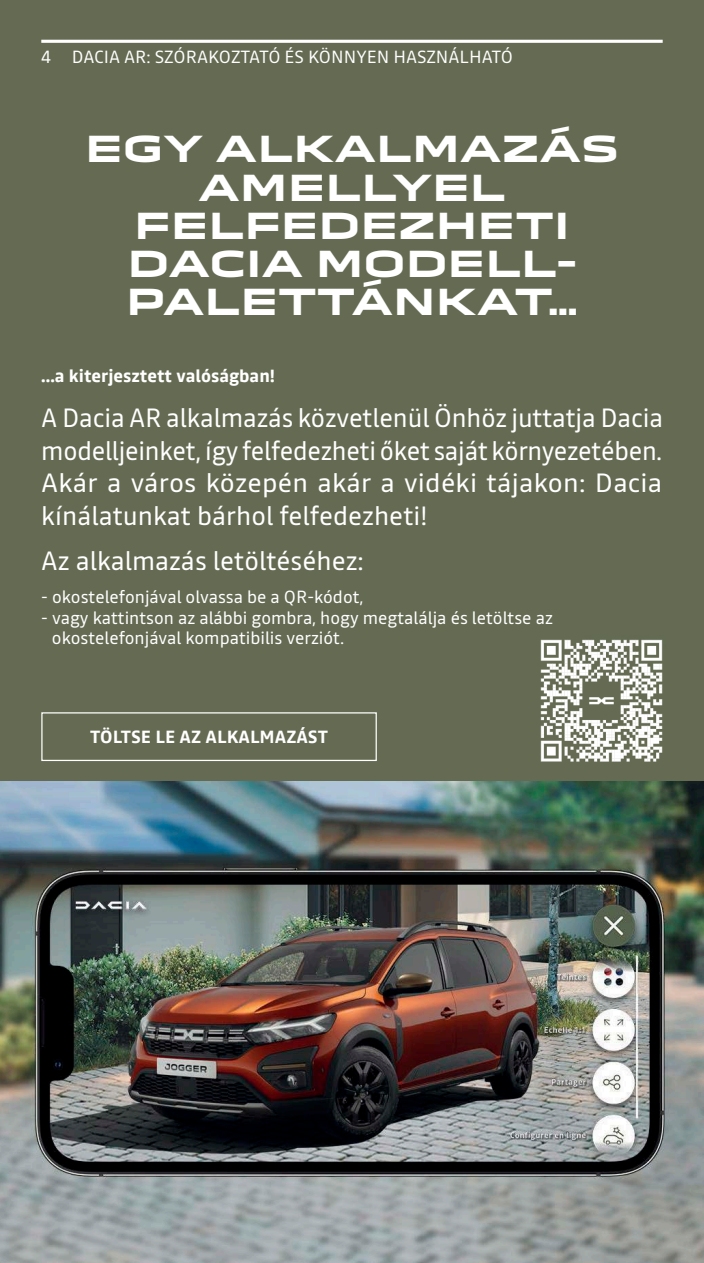
<style>
.page{position:relative;width:704px;height:1263px;background:#fff}
.page>*{position:absolute;margin:0;border:0;box-sizing:border-box;transform-origin:0 0}
._01_Titre_Blanc{font:700 35px/38.1px "Dacia Block Extended";color:#fff;text-align:center}
._01_Texte_Courant_Blanc{font:26.25px/32.5px "Read";color:#fff;text-align:justify}
._01_Titre_Num_Haut{font:17.5px/20.6px "Read";color:#fff}
._00_Texte_Decouvrez{font:700 17.5px "Read";color:#fff}
._06_lien{font:700 17.5px "Read";color:#fff}
</style>
<div class="page">
<div style="left:0;top:0;width:703px;height:781px;background:#646b52"></div>
<img style="left:0;top:781px;width:703px;height:481px">
<hr style="left:41px;top:40px;width:621px;height:3px;background:#fff">
<div style="left:41px;top:712px;width:335px;height:49px;border:1px solid #fff"></div>
<img style="left:540px;top:639px;width:123px;height:123px">
<p class="_01_Titre_Num_Haut" style="left:41px;top:47px;width:473px">4 DACIA AR: SZÓRAKOZTATÓ ÉS KÖNNYEN HASZNÁLHATÓ</p>
<p class="_01_Titre_Blanc" style="left:85px;top:131px;width:535px">EGY ALKALMAZÁS<br>AMELLYEL<br>FELFEDEZHETI<br>DACIA MODELL-<br>PALETTÁNKAT...</p>
<p class="_00_Texte_Decouvrez" style="left:41px;top:364px;width:235px">...a kiterjesztett valóságban!</p>
<p class="_01_Texte_Courant_Blanc" style="left:41px;top:401px;width:623px">A Dacia AR alkalmazás közvetlenül Önhöz juttatja Dacia modelljeinket, így felfedezheti őket saját környezetében.<br>Akár a város közepén akár a vidéki tájakon: Dacia kínálatunkat bárhol felfedezheti!</p>
<p class="_01_Texte_Courant_Blanc" style="left:41px;top:544px;width:324px">Az alkalmazás letöltéséhez:</p>
<p class="_01_Titre_Num_Haut" style="left:41px;top:586px;width:324px">- okostelefonjával olvassa be a QR-kódot,</p>
<p class="_01_Titre_Num_Haut" style="left:52px;top:607px;width:502px;text-indent:-11px">- vagy kattintson az alábbi gombra, hogy megtalálja és letöltse az okostelefonjával kompatibilis verziót.</p>
<p class="_06_lien" style="left:90px;top:724px;width:239px">TÖLTSE LE AZ ALKALMAZÁST</p>
</div>
